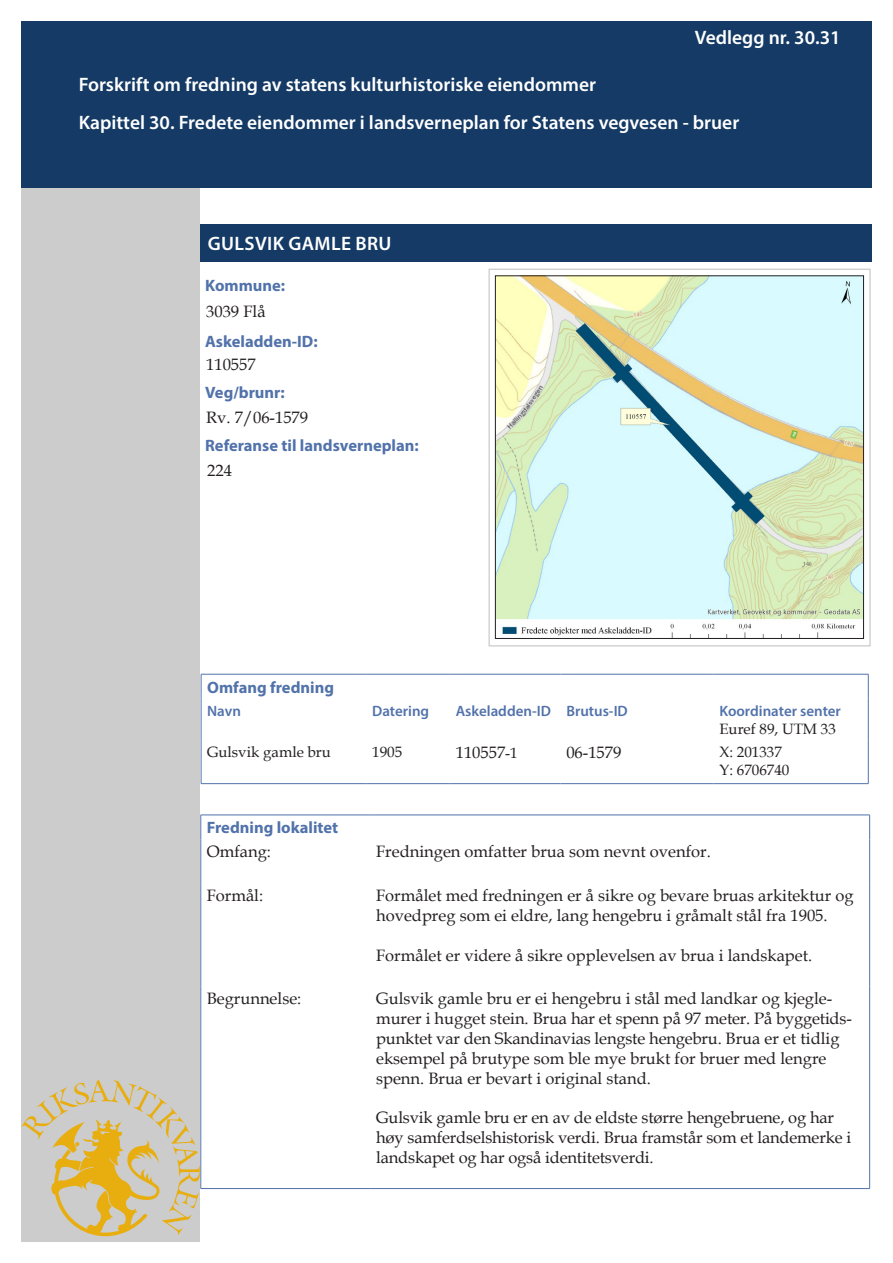
<style>
.page{position:relative;width:893px;height:1263px;background:#fff}
.page>*{position:absolute;margin:0;border:0;box-sizing:border-box;transform-origin:0 0}
.Overskrift_1_MyrPro{font:600 19.5px "Myriad Pro";color:#fff}
.Overskrift_1_MyrPro-2{font:600 19.5px "Myriad Pro";letter-spacing:.02em;color:#fff}
.Tekst_-_data_11{font:16.5px/19.8px "Book Antiqua";color:#231f20}
.Overskrift_2_MyrPro{font:700 16.5px "Myriad Pro";color:#5172aa}
.Tekst_-_data_10{font:16.5px "Book Antiqua";color:#231f20}
.Overskrift_3_MyrPro{font:600 15px "Myriad Pro";color:#5172aa}
.Tekst_-_data_10-2{font:15px "Book Antiqua";color:#231f20}
.s1{font-size:15px}
</style>
<div class="page">
<div style="left:21px;top:188px;width:179px;height:1054px;background:#ccc"></div>
<div style="left:21px;top:21px;width:851px;height:167px;background:#143a65"></div>
<div style="left:200px;top:224px;width:672px;height:38px;background:#143a65"></div>
<svg style="left:21px;top:1079px;width:179px;height:157px"></svg>
<hr style="left:201px;top:674px;width:165px;height:1px;background:#5172aa">
<svg style="left:201px;top:674px;width:1px;height:24px"></svg>
<hr style="left:366px;top:674px;width:84px;height:1px;background:#5172aa">
<hr style="left:450px;top:674px;width:110px;height:1px;background:#5172aa">
<hr style="left:560px;top:674px;width:153px;height:1px;background:#5172aa">
<hr style="left:713px;top:674px;width:155px;height:1px;background:#5172aa">
<svg style="left:868px;top:674px;width:1px;height:24px"></svg>
<hr style="left:201px;top:698px;width:1px;height:42px;background:#5172aa">
<hr style="left:868px;top:698px;width:1px;height:42px;background:#5172aa">
<hr style="left:201px;top:740px;width:1px;height:43px;background:#5172aa">
<hr style="left:868px;top:740px;width:1px;height:43px;background:#5172aa">
<hr style="left:201px;top:783px;width:165px;height:1px;background:#5172aa">
<hr style="left:366px;top:783px;width:84px;height:1px;background:#5172aa">
<hr style="left:450px;top:783px;width:110px;height:1px;background:#5172aa">
<hr style="left:560px;top:783px;width:153px;height:1px;background:#5172aa">
<hr style="left:713px;top:783px;width:155px;height:1px;background:#5172aa">
<div style="left:488px;top:269px;width:383px;height:377px;border:1px solid #ccc"></div>
<img style="left:497px;top:277px;width:365px;height:360px">
<div style="left:495px;top:275px;width:369px;height:364px;border:1px solid #231f20"></div>
<hr style="left:201px;top:815px;width:169px;height:1px;background:#5172aa">
<svg style="left:201px;top:815px;width:1px;height:24px"></svg>
<hr style="left:370px;top:815px;width:500px;height:1px;background:#5172aa">
<svg style="left:869px;top:815px;width:1px;height:24px"></svg>
<hr style="left:201px;top:839px;width:1px;height:44px;background:#5172aa">
<hr style="left:869px;top:839px;width:1px;height:44px;background:#5172aa">
<hr style="left:201px;top:883px;width:1px;height:103px;background:#5172aa">
<hr style="left:869px;top:883px;width:1px;height:103px;background:#5172aa">
<hr style="left:201px;top:986px;width:1px;height:202px;background:#5172aa">
<hr style="left:869px;top:986px;width:1px;height:202px;background:#5172aa">
<hr style="left:201px;top:1188px;width:169px;height:1px;background:#5172aa">
<hr style="left:370px;top:1188px;width:500px;height:1px;background:#5172aa">
<p class="Overskrift_1_MyrPro" style="left:79px;top:72px;width:519px">Forskrift om fredning av statens kulturhistoriske eiendommer</p>
<p class="Overskrift_1_MyrPro" style="left:695px;top:25px;width:147px">Vedlegg nr. 30.31</p>
<p class="Overskrift_1_MyrPro" style="left:79px;top:110px;width:662px">Kapittel 30. Fredete eiendommer i landsverneplan for Statens vegvesen - bruer</p>
<p class="Overskrift_1_MyrPro-2" style="left:208px;top:231px;width:185px">GULSVIK GAMLE BRU</p>
<p class="Overskrift_2_MyrPro" style="left:205px;top:275px;width:82px">Kommune:</p>
<p class="Tekst_-_data_11" style="left:206px;top:301px;width:61px">3039 Flå</p>
<p class="Overskrift_2_MyrPro" style="left:205px;top:331px;width:114px">Askeladden-ID:</p>
<p class="Tekst_-_data_11" style="left:206px;top:354px;width:51px">110557</p>
<p class="Overskrift_2_MyrPro" style="left:205px;top:382px;width:81px">Veg/brunr:</p>
<p class="Tekst_-_data_11" style="left:206px;top:407px;width:103px">Rv. 7/06-1579</p>
<p class="Overskrift_2_MyrPro" style="left:205px;top:435px;width:215px">Referanse til landsverneplan:</p>
<p class="Tekst_-_data_11" style="left:207px;top:460px;width:26px">224</p>
<p class="Overskrift_2_MyrPro" style="left:207px;top:676px;width:128px">Omfang fredning</p>
<p class="Overskrift_3_MyrPro" style="left:207px;top:701px;width:35px">Navn</p>
<p class="Overskrift_3_MyrPro" style="left:372px;top:701px;width:59px">Datering</p>
<p class="Overskrift_3_MyrPro" style="left:456px;top:701px;width:97px">Askeladden-ID</p>
<p class="Overskrift_3_MyrPro" style="left:566px;top:701px;width:63px">Brutus-ID</p>
<p class="Overskrift_3_MyrPro" style="left:719px;top:701px;width:123px">Koordinater senter</p>
<p class="Tekst_-_data_10-2" style="left:719px;top:718px;width:118px">Euref 89, UTM 33</p>
<p class="Tekst_-_data_10-2" style="left:207px;top:741px;width:125px">Gulsvik gamle bru</p>
<p class="Tekst_-_data_10-2" style="left:372px;top:741px;width:31px">1905</p>
<p class="Tekst_-_data_10" style="left:456px;top:741px;width:63px">110557<span class="s1">-1</span></p>
<p class="Tekst_-_data_11" style="left:566px;top:742px;width:56px">06-1579</p>
<p class="Tekst_-_data_10-2" style="left:719px;top:741px;width:64px">X: 201337</p>
<p class="Tekst_-_data_10-2" style="left:719px;top:759px;width:72px">Y: 6706740</p>
<p class="Overskrift_2_MyrPro" style="left:207px;top:817px;width:133px">Fredning lokalitet</p>
<p class="Tekst_-_data_11" style="left:207px;top:841px;width:66px">Omfang:</p>
<p class="Tekst_-_data_11" style="left:376px;top:841px;width:336px">Fredningen omfatter brua som nevnt ovenfor.</p>
<p class="Tekst_-_data_11" style="left:207px;top:885px;width:58px">Formål:</p>
<p class="Tekst_-_data_11" style="left:376px;top:885px;width:479px">Formålet med fredningen er å sikre og bevare bruas arkitektur og hovedpreg som ei eldre, lang hengebru i gråmalt stål fra 1905.</p>
<p class="Tekst_-_data_11" style="left:376px;top:945px;width:438px">Formålet er videre å sikre opplevelsen av brua i landskapet.</p>
<p class="Tekst_-_data_11" style="left:207px;top:988px;width:96px">Begrunnelse:</p>
<p class="Tekst_-_data_11" style="left:376px;top:988px;width:477px">Gulsvik gamle bru er ei hengebru i stål med landkar og kjegle&shy;murer i hugget stein. Brua har et spenn på 97 meter. På byggetids&shy;punktet var den Skandinavias lengste hengebru. Brua er et tidlig eksempel på brutype som ble mye brukt for bruer med lengre spenn. Brua er bevart i original stand.</p>
<p class="Tekst_-_data_11" style="left:376px;top:1107px;width:477px">Gulsvik gamle bru er en av de eldste større hengebruene, og har høy samferdselshistorisk verdi. Brua framstår som et landemerke i landskapet og har også identitetsverdi.</p>
</div>
